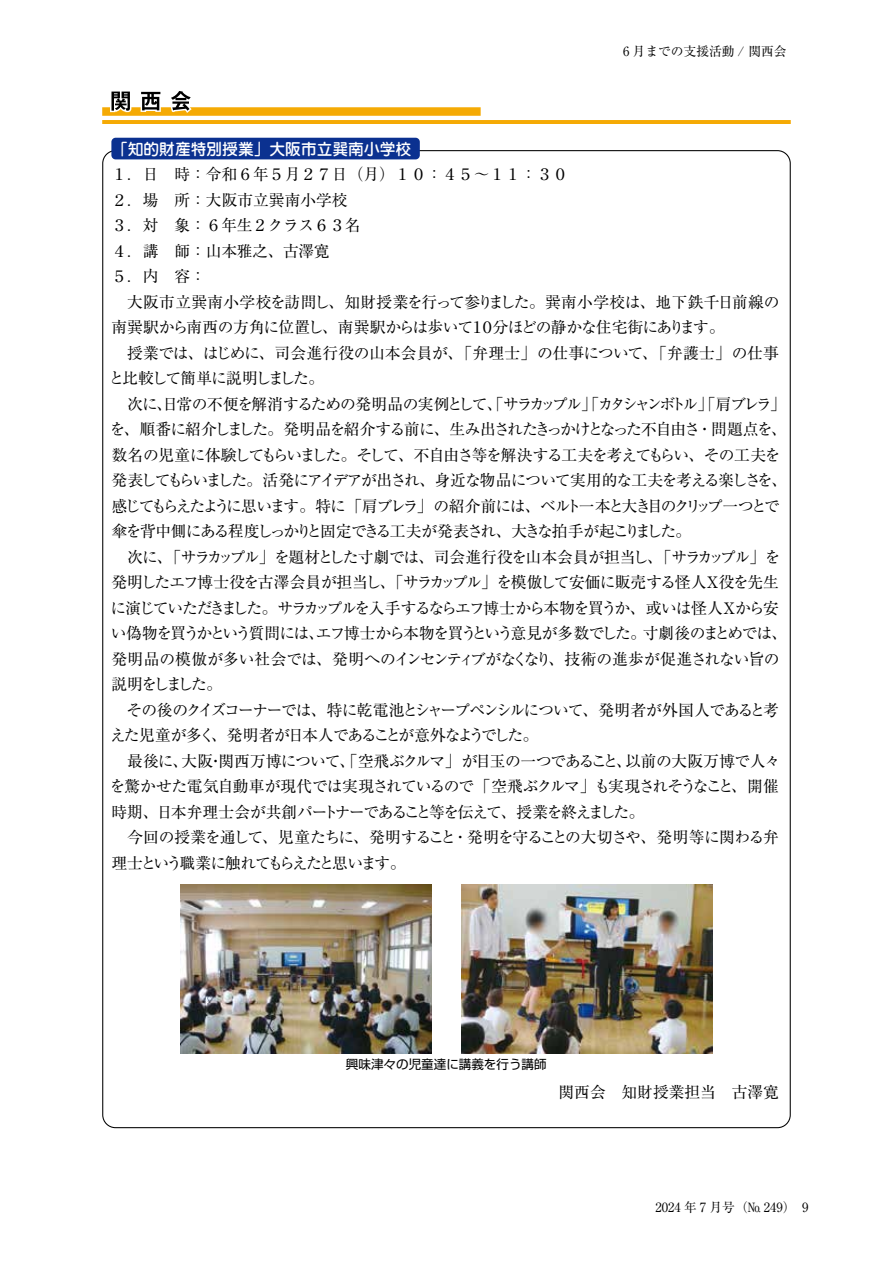
<style>
.page{position:relative;width:893px;height:1263px;background:#fff}
.page>*{position:absolute;margin:0;border:0;box-sizing:border-box;transform-origin:0 0}
.t1{font:15.75px/25.5px "Ryumin Pro";letter-spacing:-.075em;color:#000}
.t2{font:15.75px/25.5px "Ryumin Pro";letter-spacing:-.1em;color:#000}
.t3{font:15.75px/25.5px "Ryumin Pro";color:#000}
.t4{font:15.75px/25.5px "Ryumin Pro";letter-spacing:-.025em;color:#000}
.t5{font:15.75px/25.5px "Ryumin Pro";letter-spacing:-.02em;color:#000}
.t6{font:500 15.75px "Jun 34 Pro";color:#fff}
.t7{font:12.75px "Ryumin Pro";color:#000}
.t8{font:12.6px "Shin Go Pro";color:#000}
</style>
<div class="page">
<hr style="left:102px;top:120px;width:689px;height:3px;background:#f5aa04">
<div style="left:102px;top:107px;width:379px;height:9px;background:#f5aa04"></div>
<svg style="left:103px;top:91px;width:92px;height:22px"></svg>
<div style="left:111px;top:138px;width:309px;height:21px;background:#0b3190;border-radius:4px"></div>
<img style="left:462px;top:884px;width:250px;height:170px">
<img style="left:180px;top:884px;width:251px;height:170px">
<p class="t6" style="left:112px;top:136px;width:301px">「知的財産特別授業」大阪市立巽南小学校</p>
<p class="t7" style="left:623px;top:41px;width:165px">6 月までの支援活動 / 関西会</p>
<p class="t3" style="left:111px;top:161px;width:458px">１．日　時：令和６年５月２７日（月）１０：４５～１１：３０<br>２．場　所：大阪市立巽南小学校<br>３．対　象：６年生２クラス６３名<br>４．講　師：山本雅之、古澤寛<br>５．内　容：</p>
<p class="t4" style="left:111px;top:288px;width:669px;text-indent:16px">大阪市立巽南小学校を訪問し、知財授業を行って参りました。巽南小学校は、地下鉄千日前線の南巽駅から南西の方角に位置し、南巽駅からは歩いて１０分ほどの静かな住宅街にあります。</p>
<p class="t5" style="left:109px;top:339px;width:671px;text-indent:18px">授業では、はじめに、司会進行役の山本会員が、「弁理士」の仕事について、「弁護士」の仕事と比較して簡単に説明しました。</p>
<p class="t2" style="left:110px;top:390px;width:679px;text-indent:17px">次に、日常の不便を解消するための発明品の実例として、「サラカップル」「カタシャンボトル」「肩ブレラ」を、順番に紹介しました。発明品を紹介する前に、生み出されたきっかけとなった不自由さ・問題点を、数名の児童に体験してもらいました。そして、不自由さ等を解決する工夫を考えてもらい、その工夫を発表してもらいました。活発にアイデアが出され、身近な物品について実用的な工夫を考える楽しさを、感じてもらえたように思います。特に「肩ブレラ」の紹介前には、ベルト一本と大き目のクリップ一つとで傘を背中側にある程度しっかりと固定できる工夫が発表され、大きな拍手が起こりました。</p>
<p class="t1" style="left:110px;top:543px;width:678px;text-indent:17px">次に、「サラカップル」を題材とした寸劇では、司会進行役を山本会員が担当し、「サラカップル」を発明したエフ博士役を古澤会員が担当し、「サラカップル」を模倣して安価に販売する怪人Ｘ役を先生に演じていただきました。サラカップルを入手するならエフ博士から本物を買うか、或いは怪人Ｘから安い偽物を買うかという質問には、エフ博士から本物を買うという意見が多数でした。寸劇後のまとめでは、発明品の模倣が多い社会では、発明へのインセンティブがなくなり、技術の進歩が促進されない旨の説明をしました。</p>
<p class="t1" style="left:110px;top:696px;width:670px;text-indent:16px">その後のクイズコーナーでは、特に乾電池とシャープペンシルについて、発明者が外国人であると考えた児童が多く、発明者が日本人であることが意外なようでした。</p>
<p class="t1" style="left:110px;top:747px;width:672px;text-align:justify;text-indent:17px">最後に、大阪・関西万博について、「空飛ぶクルマ」が目玉の一つであること、以前の大阪万博で人々を驚かせた電気自動車が現代では実現されているので「空飛ぶクルマ」も実現されそうなこと、開催時期、日本弁理士会が共創パートナーであること等を伝えて、授業を終えました。</p>
<p class="t1" style="left:111px;top:823px;width:669px;text-indent:16px">今回の授業を通して、児童たちに、発明すること・発明を守ることの大切さや、発明等に関わる弁理士という職業に触れてもらえたと思います。</p>
<p class="t8" style="left:346px;top:1054px;width:202px">興味津々の児童達に講義を行う講師</p>
<p class="t3" style="left:558px;top:1078px;width:222px">関西会　知財授業担当　古澤寛</p>
<p class="t7" style="left:655px;top:1197px;width:154px">2024 年 7 月号（№ 249）　9</p>
</div>
